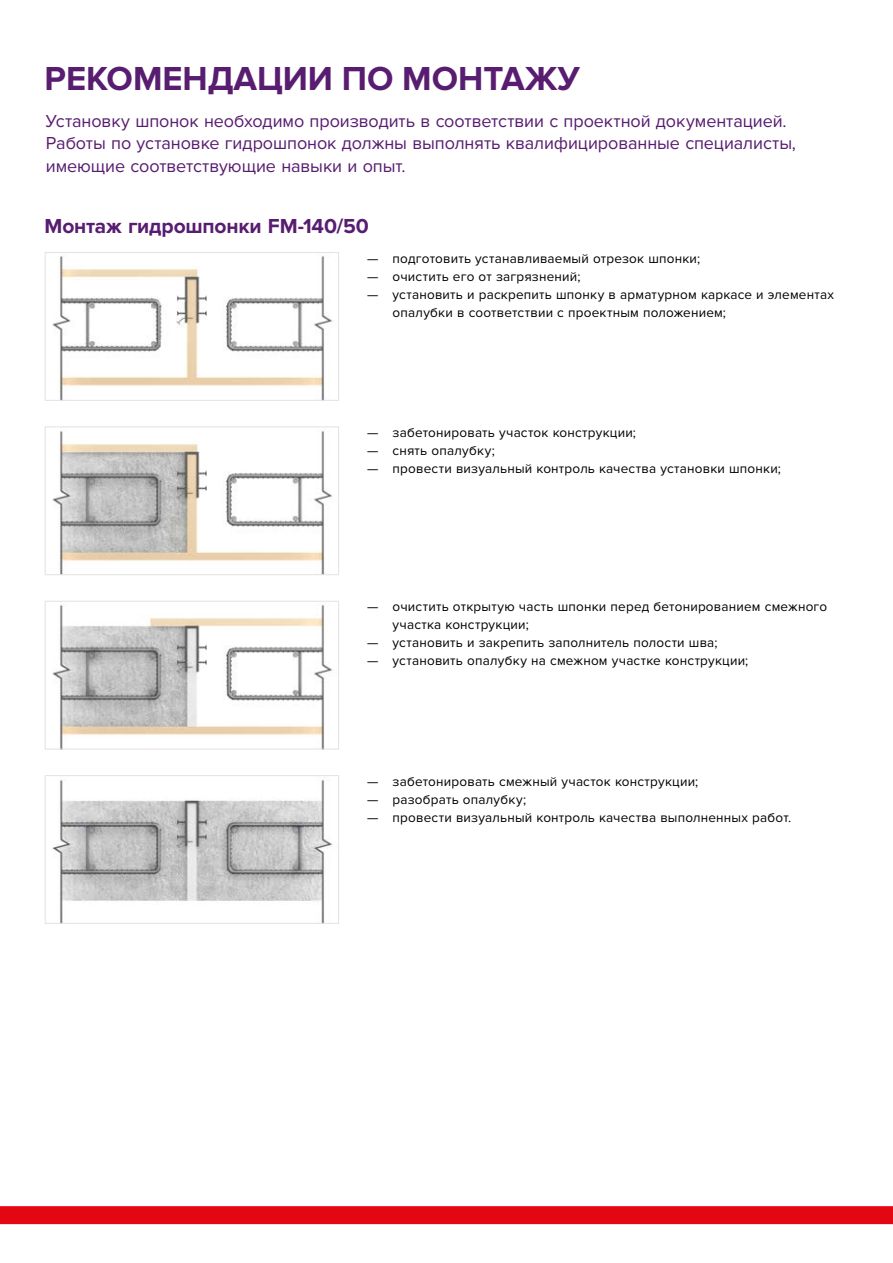
<style>
.page{position:relative;width:893px;height:1263px;background:#fff}
.page>*{position:absolute;margin:0;border:0;box-sizing:border-box;transform-origin:0 0}
.t1{font:700 34.5px "Proxima Nova";color:#581d70}
.t2{font:700 21px "Proxima Nova";letter-spacing:-.01em;color:#581d70}
.t3{font:18px/22.5px "Proxima Nova";letter-spacing:-.005em;color:#581d70}
.t4{font:13.5px/18px "Proxima Nova";letter-spacing:.015em;color:#000}
</style>
<div class="page">
<div style="left:0;top:1206px;width:893px;height:18px;background:#e30613"></div>
<img style="left:52px;top:256px;width:281px;height:143px">
<div style="left:45px;top:252px;width:294px;height:149px;border:1px solid #e3e3e3"></div>
<img style="left:52px;top:431px;width:281px;height:142px">
<div style="left:45px;top:426px;width:294px;height:149px;border:1px solid #e3e3e3"></div>
<img style="left:52px;top:605px;width:281px;height:142px">
<div style="left:45px;top:601px;width:294px;height:148px;border:1px solid #e3e3e3"></div>
<img style="left:52px;top:779px;width:281px;height:143px">
<div style="left:45px;top:775px;width:294px;height:149px;border:1px solid #e3e3e3"></div>
<h1 class="t1" style="left:45px;top:59px;width:537px">РЕКОМЕНДАЦИИ ПО МОНТАЖУ</h1>
<h3 class="t3" style="left:46px;top:110px;width:752px">Установку шпонок необходимо производить в соответствии с проектной документацией.<br>Работы по установке гидрошпонок должны выполнять квалифицированные специалисты, имеющие соответствующие навыки и опыт.</h3>
<h2 class="t2" style="left:45px;top:214px;width:326px">Монтаж гидрошпонки FM-140/50</h2>
<p class="t4" style="left:367px;top:249px;width:335px">— подготовить устанавливаемый отрезок шпонки;</p>
<p class="t4" style="left:367px;top:267px;width:215px">— очистить его от загрязнений;</p>
<p class="t4" style="left:393px;top:285px;width:443px;text-indent:-26px">— установить и раскрепить шпонку в арматурном каркасе и элементах опалубки в соответствии с проектным положением;</p>
<p class="t4" style="left:367px;top:424px;width:270px">— забетонировать участок конструкции;</p>
<p class="t4" style="left:367px;top:442px;width:129px">— снять опалубку;</p>
<p class="t4" style="left:367px;top:460px;width:415px">— провести визуальный контроль качества установки шпонки;</p>
<p class="t4" style="left:393px;top:598px;width:436px;text-indent:-26px">— очистить открытую часть шпонки перед бетонированием смежного участка конструкции;</p>
<p class="t4" style="left:367px;top:634px;width:352px">— установить и закрепить заполнитель полости шва;</p>
<p class="t4" style="left:367px;top:652px;width:383px">— установить опалубку на смежном участке конструкции;</p>
<p class="t4" style="left:367px;top:772px;width:333px">— забетонировать смежный участок конструкции;</p>
<p class="t4" style="left:367px;top:790px;width:161px">— разобрать опалубку;</p>
<p class="t4" style="left:367px;top:808px;width:426px">— провести визуальный контроль качества выполненных работ.</p>
</div>
